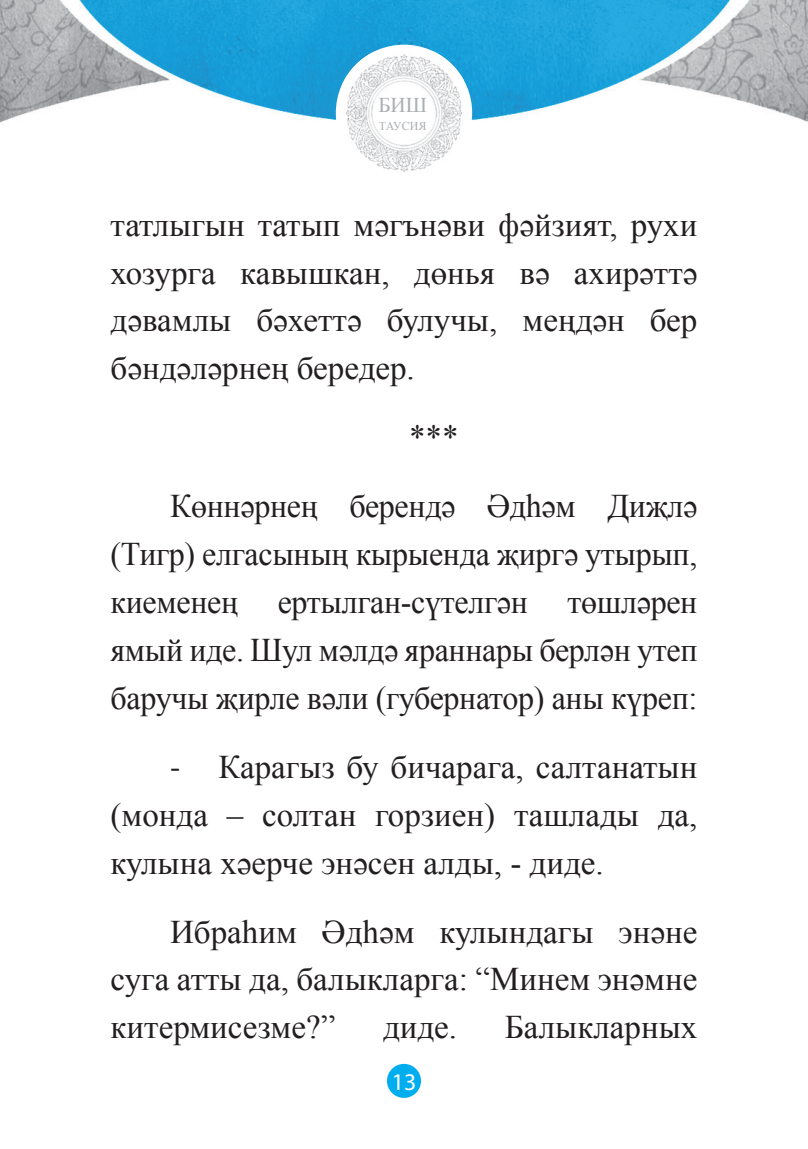
<style>
.page{position:relative;width:808px;height:1149px;background:#fff}
.page>*{position:absolute;margin:0;border:0;box-sizing:border-box;transform-origin:0 0}
.t1{font:33px/47.7px "Times New Roman";color:#231f20;text-align:justify}
.t2{font:24px "Myriad Pro";color:#fff}
.t3{font:21px "Times New Roman";color:#abaeb2}
.t4{font:12px "Times New Roman";color:#abaeb2}
.s1{font-family:"Calibri"}
</style>
<div class="page">
<img style="left:0;top:0;width:808px;height:123px">
<div style="left:336px;top:45px;width:136px;height:136px;background:#fff;border-radius:50%"></div>
<img style="left:342px;top:52px;width:122px;height:120px">
<div style="left:387px;top:1063px;width:34px;height:34px;background:#00aeef;border-radius:50%"></div>
<p class="t3" style="left:378px;top:91px;width:50px">БИШ</p>
<p class="t4" style="left:379px;top:118px;width:49px">ТАУСИЯ</p>
<p class="t1" style="left:111px;top:200px;width:588px">татлыгын татып мәгънәви фәйзият, рухи хозурга кавышкан, дөнья вә ахирәттә дәвамлы бәхеттә булучы, меңдән бер бәндәләрнең бередер.</p>
<p class="t1" style="left:170px;top:402px;width:529px;line-height:69px;text-align:center">***<br>Көннәрнең берендә Әдһәм Диҗлә</p>
<p class="t1" style="left:111px;top:529px;width:588px">(Тигр) елгасының кырыенда җиргә утырып, киеменең ертылган-сүтелгән төшләрен ямый иде. Шул мәлдә яраннары берлән утеп баручы җирле вәли (губернатор) аны күреп:</p>
<p class="t1" style="left:111px;top:742px;width:588px;text-indent:60px"><span class="s1">-</span> Карагыз бу бичарага, салтанатын (монда – солтан горзиен) ташлады да, кулына хәерче энәсен алды, - диде.</p>
<p class="t1" style="left:111px;top:906px;width:588px;text-indent:60px">Ибраһим Әдһәм кулындагы энәне суга атты да, балыкларга: “Минем энәмне китермисезме?”</p>
<p class="t1" style="left:383px;top:1002px;width:76px">диде.</p>
<p class="t1" style="left:505px;top:1002px;width:194px">Балыкларных</p>
<p class="t2" style="left:392px;top:1066px;width:26px">13</p>
</div>
